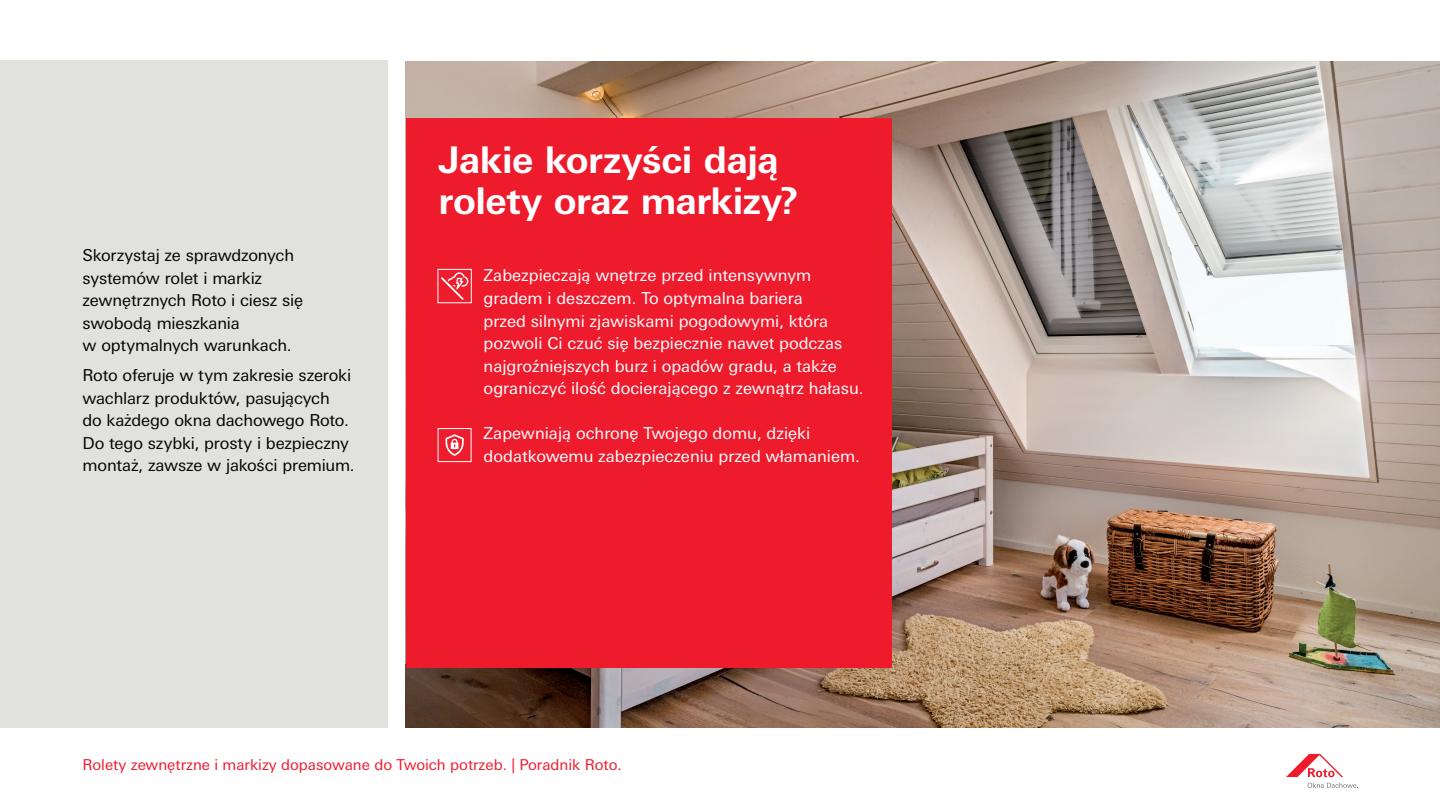
<style>
.page{position:relative;width:1440px;height:810px;background:#fff}
.page>*{position:absolute;margin:0;border:0;box-sizing:border-box;transform-origin:0 0}
.t1{font:700 36.75px/41.2px "Univers Next W1 G";letter-spacing:-.015em;color:#fff}
.t2{font:16.5px/22.5px "Univers Next W1 G";color:#fff}
.t3{font:16.5px/22.5px "Univers Next W1 G";letter-spacing:-.01em;color:#040503}
.t4{font:15px "Univers Next W1 G";color:#ee1b2d}
</style>
<div class="page">
<img style="left:406px;top:62px;width:1034px;height:666px">
<div style="left:406px;top:118px;width:485px;height:550px;background:#ee1b2d"></div>
<div style="left:0;top:60px;width:387px;height:668px;background:#e1e1dd"></div>
<svg style="left:437px;top:269px;width:35px;height:35px"></svg>
<svg style="left:438px;top:428px;width:34px;height:34px"></svg>
<svg style="left:1286px;top:754px;width:57px;height:23px"></svg>
<svg style="left:1308px;top:783px;width:50px;height:5px"></svg>
<p class="t3" style="left:82px;top:244px;width:222px">Skorzystaj ze sprawdzonych systemów rolet i markiz zewnętrznych Roto i ciesz się swobodą mieszkania<br>w optymalnych warunkach.</p>
<p class="t3" style="left:82px;top:364px;width:274px">Roto oferuje w tym zakresie szeroki wachlarz produktów, pasujących<br>do każdego okna dachowego Roto.<br>Do tego szybki, prosty i bezpieczny montaż, zawsze w jakości premium.</p>
<h1 class="t1" style="left:439px;top:139px;width:362px">Jakie korzyści dają rolety oraz markizy?</h1>
<p class="t2" style="left:484px;top:264px;width:381px">Zabezpieczają wnętrze przed intensywnym gradem i deszczem. To optymalna bariera<br>przed silnymi zjawiskami pogodowymi, która pozwoli Ci czuć się bezpiecznie nawet podczas najgroźniejszych burz i opadów gradu, a także ograniczyć ilość docierającego z zewnątrz hałasu.</p>
<p class="t2" style="left:484px;top:422px;width:378px">Zapewniają ochronę Twojego domu, dzięki dodatkowemu zabezpieczeniu przed włamaniem.</p>
<p class="t4" style="left:82px;top:756px;width:541px">Rolety zewnętrzne i markizy dopasowane do Twoich potrzeb. | Poradnik Roto.</p>
</div>
